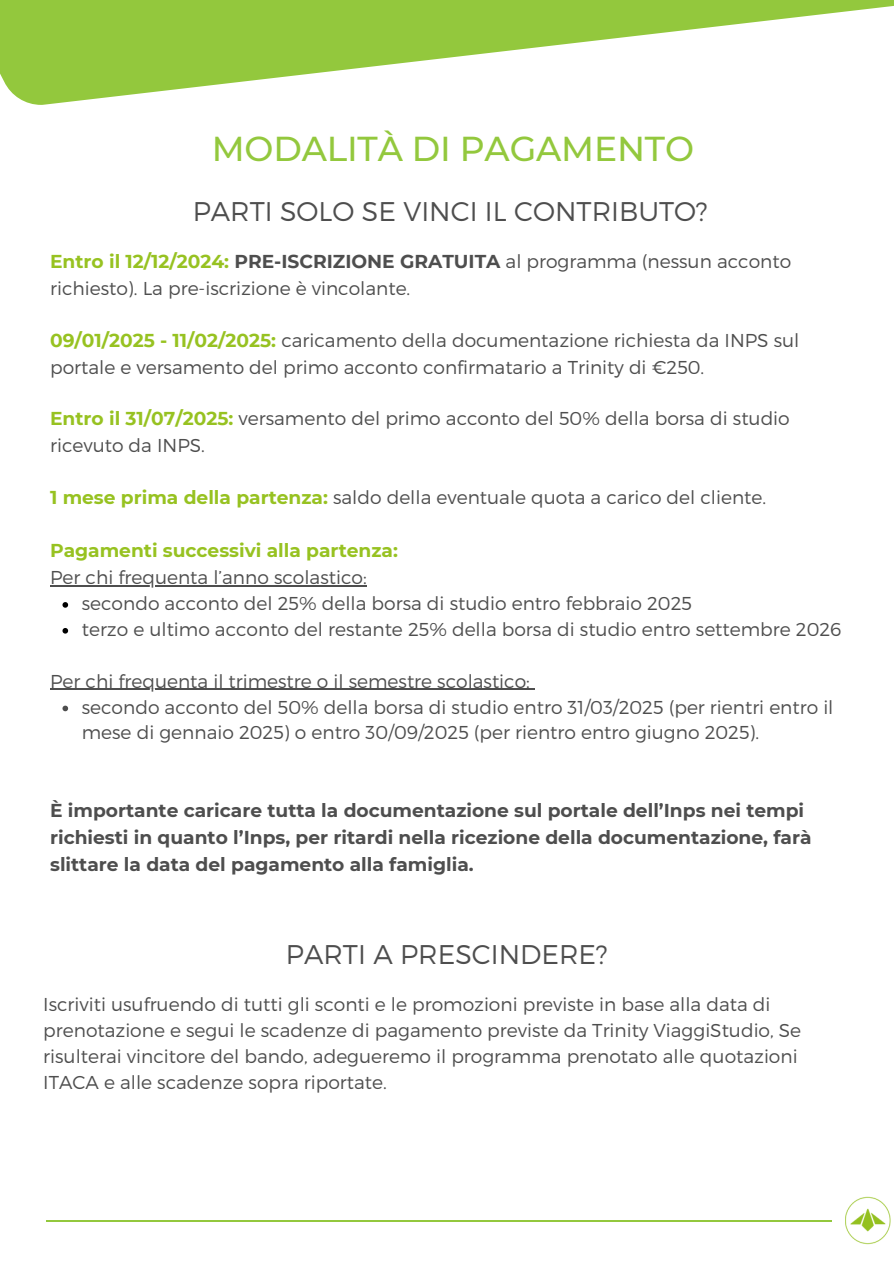
<style>
.page{position:relative;width:894px;height:1264px;background:#fff}
.page>*{position:absolute;margin:0;border:0;box-sizing:border-box;transform-origin:0 0}
.t1{font:500 34.5px "Montserrat";letter-spacing:-.005em;color:#93c83d}
.t2{font:300 27px "Montserrat";color:#4e4e4e}
.t3{font:300 18.6px/25.8px "Montserrat";color:#4e4e4e}
.t4{font:700 18.6px/27px "Montserrat";color:#4e4e4e}
.t5{font:700 18.6px "Montserrat";color:#97c221}
.s1{font-weight:700;color:#97c221}
.s2{font-weight:700}
</style>
<div class="page">
<hr style="left:50px;top:585px;width:163px;height:1px;background:#4e4e4e">
<hr style="left:213px;top:585px;width:153px;height:1px;background:#4e4e4e">
<svg style="left:62px;top:602px;width:6px;height:5px"></svg>
<svg style="left:62px;top:628px;width:6px;height:5px"></svg>
<hr style="left:50px;top:688px;width:163px;height:2px;background:#4e4e4e">
<hr style="left:213px;top:688px;width:316px;height:2px;background:#4e4e4e">
<svg style="left:529px;top:688px;width:6px;height:2px"></svg>
<svg style="left:62px;top:705px;width:6px;height:6px"></svg>
<img style="left:845px;top:1196px;width:46px;height:48px">
<hr style="left:46px;top:1219px;width:785px;height:2px;background:#93c83d">
<svg style="left:0;top:0;width:893px;height:105px;fill:#93c83d"></svg>
<h1 class="t1" style="left:212px;top:127px;width:483px">MODALITÀ DI PAGAMENTO</h1>
<h3 class="t2" style="left:193px;top:193px;width:516px">PARTI SOLO SE VINCI IL CONTRIBUTO?</h3>
<h2 class="t3" style="left:50px;top:247px;width:742px;line-height:27px"><span class="s1">Entro il 12/12/2024:</span> <span class="s2">PRE-ISCRIZIONE GRATUITA</span> al programma (nessun acconto richiesto). La pre-iscrizione è vincolante.</h2>
<p class="t3" style="left:50px;top:325px;width:750px;line-height:27px"><span class="s1">09/01/2025 - 11/02/2025:</span> caricamento della documentazione richiesta da INPS sul portale e versamento del primo acconto confirmatario a Trinity di €250.</p>
<p class="t3" style="left:50px;top:404px;width:741px;line-height:27px"><span class="s1">Entro il 31/07/2025:</span> versamento del primo acconto del 50% della borsa di studio ricevuto da INPS.</p>
<p class="t3" style="left:50px;top:483px;width:717px"><span class="s1">1 mese prima della partenza:</span> saldo della eventuale quota a carico del cliente.</p>
<p class="t5" style="left:50px;top:539px;width:349px">Pagamenti successivi alla partenza:</p>
<p class="t3" style="left:50px;top:563px;width:318px">Per chi frequenta l’anno scolastico:</p>
<p class="t3" style="left:82px;top:589px;width:611px">secondo acconto del 25% della borsa di studio entro febbraio 2025</p>
<p class="t3" style="left:82px;top:615px;width:761px">terzo e ultimo acconto del restante 25% della borsa di studio entro settembre 2026</p>
<p class="t3" style="left:50px;top:667px;width:481px">Per chi frequenta il trimestre o il semestre scolastico:</p>
<p class="t3" style="left:82px;top:693px;width:753px">secondo acconto del 50% della borsa di studio entro 31/03/2025 (per rientri entro il mese di gennaio 2025) o entro 30/09/2025 (per rientro entro giugno 2025).</p>
<p class="t4" style="left:50px;top:797px;width:762px">È importante caricare tutta la documentazione sul portale dell’Inps nei tempi richiesti in quanto l’Inps, per ritardi nella ricezione della documentazione, farà slittare la data del pagamento alla famiglia.</p>
<h2 class="t2" style="left:286px;top:936px;width:323px">PARTI A PRESCINDERE?</h2>
<p class="t3" style="left:43px;top:990px;width:759px">Iscriviti usufruendo di tutti gli sconti e le promozioni previste in base alla data di prenotazione e segui le scadenze di pagamento previste da Trinity ViaggiStudio, Se risulterai vincitore del bando, adegueremo il programma prenotato alle quotazioni ITACA e alle scadenze sopra riportate.</p>
</div>
